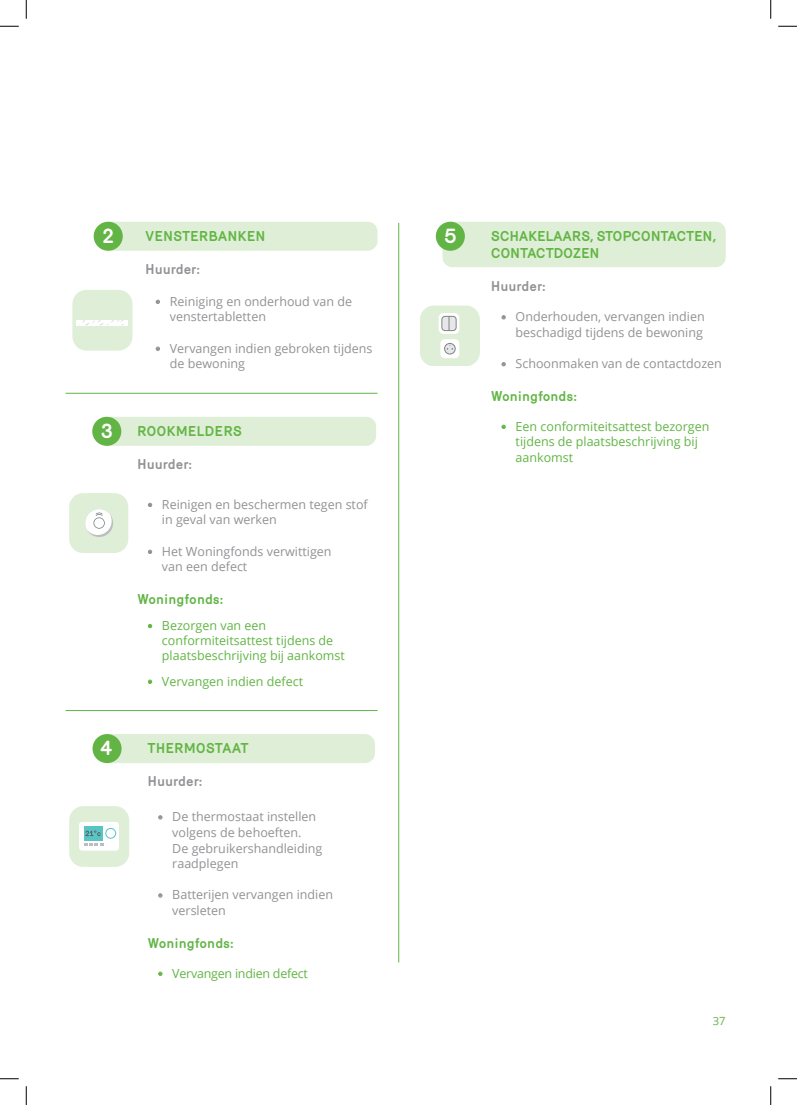
<style>
.page{position:relative;width:797px;height:1105px;background:#fff}
.page>*{position:absolute;margin:0;border:0;box-sizing:border-box;transform-origin:0 0}
.t1{font:700 20.5px "Merkury";color:#fff}
.t2{font:700 13.75px/16.5px "Merkury";letter-spacing:-.01em;color:#62b545}
.t3{font:700 13.75px "Merkury";color:#929296}
.t4{font:12.5px/15.6px "Open Sans";color:#929296}
.t5{font:12.5px/15px "Open Sans";color:#62b545}
.t6{font:12.5px "Open Sans";letter-spacing:-.02em;color:#62b545}
.t7{font:11.25px "Open Sans";color:#62b545}
.s1{font-family:"Merkury"}
</style>
<div class="page">
<hr style="left:398px;top:223px;width:1px;height:739px;background:#62b545">
<hr style="left:66px;top:393px;width:311px;height:1px;background:#62b545">
<hr style="left:66px;top:710px;width:311px;height:1px;background:#62b545">
<div style="left:102px;top:222px;width:275px;height:29px;background:#dfeed6;border-radius:10px"></div>
<div style="left:94px;top:222px;width:29px;height:29px;background:#62b545;border-radius:50%"></div>
<div style="left:72px;top:290px;width:60px;height:61px;background:#dfeed6;border-radius:14px"></div>
<div style="left:76px;top:320px;width:51px;height:5px;background:#fff"></div>
<svg style="left:79px;top:320px;width:45px;height:5px"></svg>
<div style="left:100px;top:417px;width:276px;height:29px;background:#dfeed6;border-radius:10px"></div>
<div style="left:92px;top:417px;width:29px;height:29px;background:#62b545;border-radius:50%"></div>
<div style="left:69px;top:493px;width:59px;height:60px;background:#dfeed6;border-radius:14px"></div>
<svg style="left:85px;top:509px;width:28px;height:28px"></svg>
<div style="left:99px;top:734px;width:276px;height:29px;background:#dfeed6;border-radius:10px"></div>
<div style="left:92px;top:734px;width:30px;height:29px;background:#62b545;border-radius:50%"></div>
<div style="left:69px;top:806px;width:60px;height:60px;background:#dfeed6;border-radius:14px"></div>
<div style="left:79px;top:822px;width:40px;height:29px;background:#fff;border-radius:3px"></div>
<div style="left:84px;top:826px;width:18px;height:14px;background:#59c4c3"></div>
<div style="left:105px;top:828px;width:11px;height:11px;border:1px solid #59c4c3;border-radius:50%"></div>
<svg style="left:84px;top:843px;width:20px;height:3px"></svg>
<svg style="left:86px;top:830px;width:15px;height:6px"></svg>
<div style="left:442px;top:222px;width:283px;height:45px;background:#dfeed6;border-radius:10px"></div>
<div style="left:436px;top:222px;width:29px;height:29px;background:#62b545;border-radius:50%"></div>
<div style="left:420px;top:305px;width:60px;height:61px;background:#dfeed6;border-radius:14px"></div>
<svg style="left:438px;top:313px;width:21px;height:21px"></svg>
<div style="left:442px;top:316px;width:14px;height:15px;background:#e6e7e9;border-radius:3px"></div>
<div style="left:441px;top:316px;width:15px;height:15px;border:1px solid #808285;border-radius:3px"></div>
<svg style="left:448px;top:316px;width:1px;height:15px"></svg>
<div style="left:440px;top:339px;width:19px;height:19px;background:#fff;border-radius:4px"></div>
<div style="left:444px;top:343px;width:11px;height:11px;background:#e6e7e9;border-radius:50%"></div>
<div style="left:444px;top:343px;width:11px;height:11px;border:1px solid #808285;border-radius:50%"></div>
<svg style="left:446px;top:345px;width:7px;height:5px"></svg>
<svg style="left:0;top:25px;width:19px;height:2px"></svg>
<svg style="left:778px;top:25px;width:19px;height:2px"></svg>
<svg style="left:0;top:1078px;width:19px;height:1px"></svg>
<svg style="left:778px;top:1078px;width:19px;height:1px"></svg>
<svg style="left:25px;top:0;width:2px;height:19px"></svg>
<svg style="left:25px;top:1086px;width:2px;height:19px"></svg>
<svg style="left:770px;top:0;width:1px;height:19px"></svg>
<svg style="left:770px;top:1086px;width:1px;height:19px"></svg>
<h1 class="t1" style="left:102px;top:220px;width:13px">2</h1>
<h1 class="t1" style="left:101px;top:415px;width:14px">3</h1>
<p class="t2" style="left:145px;top:227px;width:122px">VENSTERBANKEN</p>
<p class="t3" style="left:145px;top:259px;width:57px">Huurder:</p>
<p class="t4" style="left:170px;top:293px;width:184px;text-indent:-14px"><span class="s1">•</span> Reiniging en onderhoud van de venstertabletten</p>
<p class="t4" style="left:170px;top:340px;width:204px;text-indent:-14px"><span class="s1">•</span> Vervangen indien gebroken tijdens de bewoning</p>
<p class="t2" style="left:137px;top:422px;width:106px">ROOKMELDERS</p>
<p class="t3" style="left:137px;top:454px;width:57px">Huurder:</p>
<p class="t4" style="left:162px;top:496px;width:207px;text-indent:-14px"><span class="s1">•</span> Reinigen en beschermen tegen stof in geval van werken</p>
<p class="t4" style="left:162px;top:543px;width:171px;text-indent:-14px"><span class="s1">•</span> Het Woningfonds verwittigen van een defect</p>
<p class="t2" style="left:137px;top:590px;width:88px">Woningfonds:</p>
<p class="t5" style="left:162px;top:618px;width:184px;text-indent:-14px"><span class="s1">•</span> Bezorgen van een conformiteitsattest tijdens de plaatsbeschrijving bij aankomst</p>
<p class="t5" style="left:148px;top:673px;width:157px"><span class="s1">•</span> Vervangen indien defect</p>
<h1 class="t1" style="left:444px;top:220px;width:14px">5</h1>
<p class="t2" style="left:491px;top:227px;width:227px">SCHAKELAARS, STOPCONTACTEN,<br>CONTACTDOZEN</p>
<p class="t3" style="left:491px;top:275px;width:57px">Huurder:</p>
<p class="t4" style="left:501px;top:309px;width:205px;text-align:right"><span class="s1">•</span> Onderhouden, vervangen indien beschadigd tijdens de bewoning</p>
<p class="t4" style="left:501px;top:355px;width:222px"><span class="s1">•</span> Schoonmaken van de contactdozen</p>
<p class="t2" style="left:491px;top:387px;width:88px">Woningfonds:</p>
<p class="t5" style="left:515px;top:418px;width:195px;line-height:15.6px;text-indent:-14px"><span class="s1">•</span> Een conformiteitsattest bezorgen tijdens de plaatsbeschrijving bij aankomst</p>
<h1 class="t1" style="left:100px;top:733px;width:13px">4</h1>
<p class="t2" style="left:147px;top:739px;width:103px">THERMOSTAAT</p>
<p class="t3" style="left:147px;top:771px;width:57px">Huurder:</p>
<p class="t4" style="left:172px;top:809px;width:152px;text-indent:-14px"><span class="s1">•</span> De thermostaat instellen volgens de behoeften.<br>De gebruikershandleiding raadplegen</p>
<p class="t4" style="left:172px;top:887px;width:162px;text-indent:-14px"><span class="s1">•</span> Batterijen vervangen indien versleten</p>
<p class="t2" style="left:147px;top:934px;width:88px">Woningfonds:</p>
<p class="t6" style="left:158px;top:964px;width:151px"><span class="s1">•</span> Vervangen indien defect</p>
<p class="t7" style="left:712px;top:1013px;width:14px">37</p>
</div>
